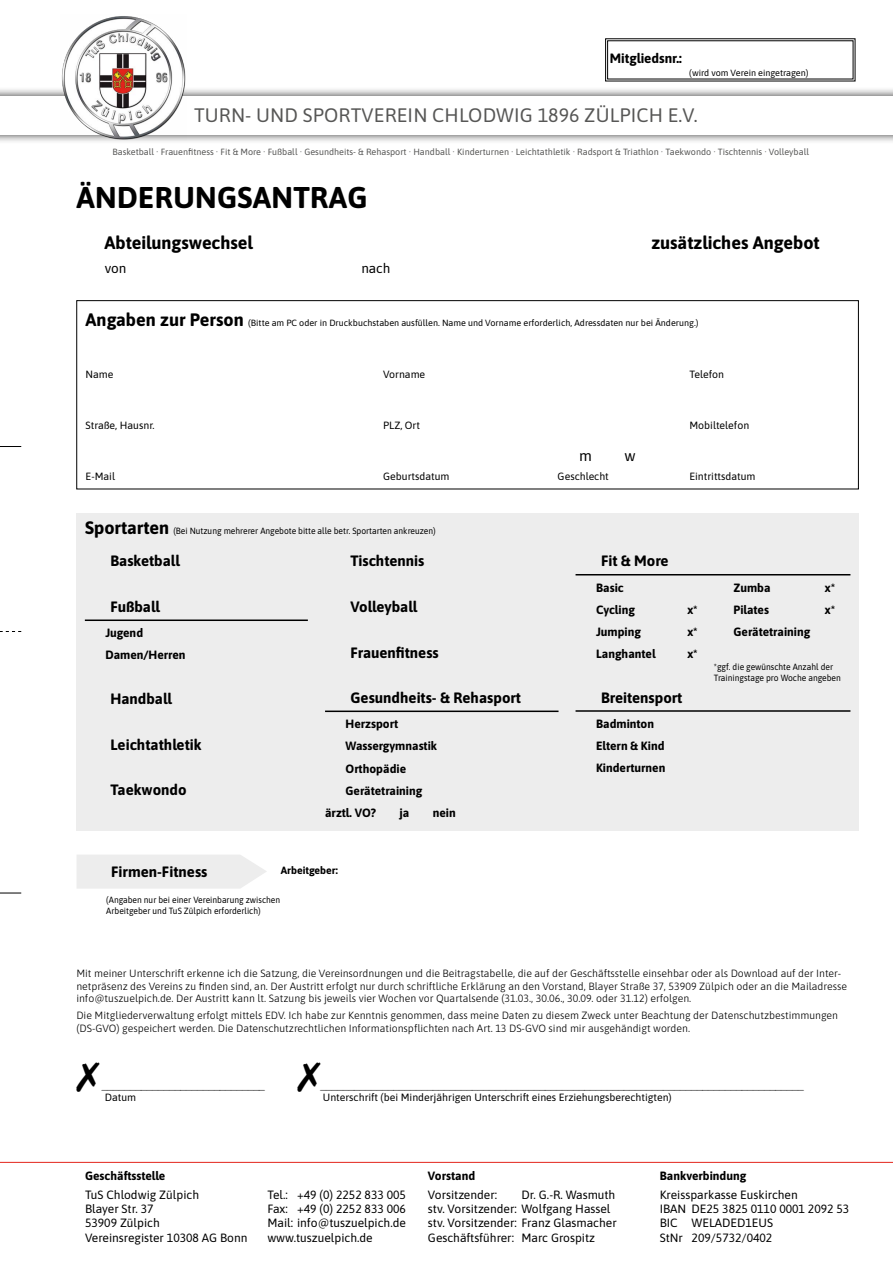
<style>
.page{position:relative;width:893px;height:1263px;background:#fff}
.page>*{position:absolute;margin:0;border:0;box-sizing:border-box;transform-origin:0 0}
.t1{font:30px "Asap";letter-spacing:.01em;color:#000}
.t2{font:19.5px "Asap";letter-spacing:.01em;color:#575756}
.t3{font:18px "Asap";color:#000}
.t4{font:15px "Asap";color:#000}
.t5{font:13.5px "Asap";color:#000}
.t6{font:12px/14.4px "Asap";color:#000}
.t7{font:10.5px/12.6px "Asap";color:#000}
.t8{font:9px/10.8px "Asap";color:#000;scale:.94 1}
.t9{font:9px "Asap";color:#575756}
.t10{font:9px "Asap";color:#000}
.s1{font-size:18px}
</style>
<div class="page">
<div style="left:0;top:86px;width:893px;height:58px;background:#000;opacity:.75"></div>
<div style="left:0;top:96px;width:893px;height:39px;background:#fff"></div>
<img style="left:60px;top:16px;width:126px;height:125px">
<svg style="left:0;top:446px;width:21px;height:1px"></svg>
<svg style="left:0;top:893px;width:21px;height:1px"></svg>
<svg style="left:0;top:631px;width:21px;height:1px"></svg>
<hr style="left:0;top:1162px;width:893px;height:1px;background:#e3251c">
<div style="left:76px;top:300px;width:783px;height:189px;border:1px solid #000"></div>
<svg style="left:605px;top:38px;width:251px;height:44px"></svg>
<div style="left:76px;top:513px;width:240px;height:318px;background:#ededed"></div>
<hr style="left:85px;top:619px;width:223px;height:2px;background:#000">
<div style="left:317px;top:513px;width:250px;height:318px;background:#ededed"></div>
<hr style="left:325px;top:710px;width:233px;height:2px;background:#000">
<div style="left:567px;top:513px;width:292px;height:318px;background:#ededed"></div>
<hr style="left:576px;top:574px;width:274px;height:1px;background:#000">
<hr style="left:576px;top:710px;width:274px;height:2px;background:#000">
<svg style="left:77px;top:855px;width:190px;height:34px;background:#eee"></svg>
<p class="t5" style="left:610px;top:49px;width:74px">Mitgliedsnr.:</p>
<p class="t10" style="left:689px;top:66px;width:121px">(wird vom Verein eingetragen)</p>
<h2 class="t2" style="left:194px;top:102px;width:505px">TURN- UND SPORTVEREIN CHLODWIG 1896 ZÜLPICH E.V.</h2>
<p class="t9" style="left:112px;top:145px;width:698px">Basketball · Frauenfitness · Fit &amp; More · Fußball · Gesundheits- &amp; Rehasport · Handball · Kinderturnen · Leichtathletik · Radsport &amp; Triathlon · Taekwondo · Tischtennis · Volleyball</p>
<h1 class="t1" style="left:76px;top:177px;width:293px">ÄNDERUNGSANTRAG</h1>
<h3 class="t3" style="left:104px;top:230px;width:150px">Abteilungswechsel</h3>
<h3 class="t3" style="left:651px;top:230px;width:170px">zusätzliches Angebot</h3>
<p class="t5" style="left:105px;top:259px;width:23px">von</p>
<p class="t5" style="left:361px;top:259px;width:31px">nach</p>
<p class="t10" style="left:86px;top:317px;width:614px"><span class="s1">Angaben zur Person</span> (Bitte am PC oder in Druckbuchstaben ausfüllen. Name und Vorname erforderlich, Adressdaten nur bei Änderung.)</p>
<p class="t7" style="left:86px;top:367px;width:29px">Name</p>
<p class="t7" style="left:383px;top:367px;width:44px">Vorname</p>
<p class="t7" style="left:689px;top:367px;width:36px">Telefon</p>
<p class="t7" style="left:86px;top:418px;width:71px">Straße, Hausnr.</p>
<p class="t7" style="left:383px;top:418px;width:38px">PLZ, Ort</p>
<p class="t7" style="left:689px;top:418px;width:61px">Mobiltelefon</p>
<h3 class="t4" style="left:579px;top:445px;width:14px">m</h3>
<h3 class="t4" style="left:624px;top:445px;width:13px">w</h3>
<p class="t7" style="left:86px;top:469px;width:31px">E-Mail</p>
<p class="t7" style="left:383px;top:469px;width:68px">Geburtsdatum</p>
<p class="t7" style="left:558px;top:469px;width:53px">Geschlecht</p>
<p class="t7" style="left:689px;top:469px;width:68px">Eintrittsdatum</p>
<p class="t8" style="left:85px;top:524px;width:374px"><span class="s1">Sportarten</span> (Bei Nutzung mehrerer Angebote bitte alle betr. Sportarten ankreuzen)</p>
<h3 class="t4" style="left:110px;top:551px;width:71px">Basketball</h3>
<h3 class="t4" style="left:110px;top:596px;width:51px">Fußball</h3>
<p class="t6" style="left:105px;top:621px;width:82px;line-height:22.2px">Jugend<br>Damen/Herren</p>
<h3 class="t4" style="left:110px;top:688px;width:63px">Handball</h3>
<h3 class="t4" style="left:110px;top:734px;width:93px">Leichtathletik</h3>
<h3 class="t4" style="left:110px;top:779px;width:78px">Taekwondo</h3>
<h3 class="t4" style="left:351px;top:551px;width:75px">Tischtennis</h3>
<h3 class="t4" style="left:351px;top:596px;width:68px">Volleyball</h3>
<h3 class="t4" style="left:351px;top:642px;width:90px">Frauenfitness</h3>
<h3 class="t4" style="left:351px;top:687px;width:172px">Gesundheits- &amp; Rehasport</h3>
<p class="t6" style="left:346px;top:716px;width:54px">Herzsport</p>
<p class="t6" style="left:346px;top:738px;width:93px">Wassergymnastik</p>
<p class="t6" style="left:346px;top:760px;width:62px">Orthopädie</p>
<p class="t6" style="left:346px;top:782px;width:78px">Gerätetraining</p>
<p class="t6" style="left:325px;top:805px;width:53px">ärztl. VO?</p>
<p class="t6" style="left:400px;top:805px;width:11px">ja</p>
<p class="t6" style="left:433px;top:805px;width:25px">nein</p>
<h3 class="t4" style="left:111px;top:862px;width:98px">Firmen-Fitness</h3>
<p class="t7" style="left:281px;top:864px;width:59px">Arbeitgeber:</p>
<p class="t8" style="left:106px;top:894px;width:186px">(Angaben nur bei einer Vereinbarung zwischen<br>Arbeitgeber und TuS Zülpich erforderlich)</p>
<h3 class="t4" style="left:601px;top:551px;width:69px">Fit &amp; More</h3>
<p class="t6" style="left:596px;top:576px;width:40px;line-height:22.2px">Basic<br>Cycling</p>
<p class="t6" style="left:687px;top:602px;width:12px">x*</p>
<p class="t6" style="left:596px;top:624px;width:46px">Jumping</p>
<p class="t6" style="left:687px;top:624px;width:12px">x*</p>
<p class="t6" style="left:596px;top:646px;width:61px">Langhantel</p>
<p class="t6" style="left:687px;top:646px;width:12px">x*</p>
<h3 class="t4" style="left:601px;top:687px;width:83px">Breitensport</h3>
<p class="t6" style="left:596px;top:712px;width:71px;line-height:22.2px">Badminton<br>Eltern &amp; Kind<br>Kinderturnen</p>
<p class="t6" style="left:733px;top:579px;width:39px">Zumba</p>
<p class="t6" style="left:825px;top:579px;width:12px">x*</p>
<p class="t6" style="left:733px;top:602px;width:37px">Pilates</p>
<p class="t6" style="left:825px;top:602px;width:12px">x*</p>
<p class="t6" style="left:733px;top:624px;width:78px">Gerätetraining</p>
<p class="t8" style="left:714px;top:661px;width:136px">*ggf. die gewünschte Anzahl der<br>Trainingstage pro Woche angeben</p>
<p class="t7" style="left:76px;top:966px;width:772px">Mit meiner Unterschrift erkenne ich die Satzung, die Vereinsordnungen und die Beitragstabelle, die auf der Geschäftsstelle einsehbar oder als Download auf der Inter&shy;netpräsenz des Vereins zu finden sind, an. Der Austritt erfolgt nur durch schriftliche Erklärung an den Vorstand, Blayer Straße 37, 53909 Zülpich oder an die Mailadresse info@tuszuelpich.de. Der Austritt kann lt. Satzung bis jeweils vier Wochen vor Quartalsende (31.03., 30.06., 30.09. oder 31.12) erfolgen.</p>
<p class="t7" style="left:76px;top:1008px;width:763px">Die Mitgliederverwaltung erfolgt mittels EDV. Ich habe zur Kenntnis genommen, dass meine Daten zu diesem Zweck unter Beachtung der Datenschutzbestimmungen (DS-GVO) gespeichert werden. Die Datenschutzrechtlichen Informationspflichten nach Art. 13 DS-GVO sind mir ausgehändigt worden.</p>
<p class="t7" style="left:102px;top:1078px;width:164px">_____________________________</p>
<p class="t7" style="left:321px;top:1078px;width:485px">______________________________________________________________________________________</p>
<p class="t7" style="left:105px;top:1091px;width:33px">Datum</p>
<p class="t7" style="left:323px;top:1091px;width:350px">Unterschrift (bei Minderjährigen Unterschrift eines Erziehungsberechtigten)</p>
<p class="t6" style="left:85px;top:1166px;width:116px;line-height:18.6px">Geschäftsstelle<br>TuS Chlodwig Zülpich</p>
<p class="t6" style="left:85px;top:1201px;width:164px">Blayer Str. 37<br>53909 Zülpich<br>Vereinsregister 10308 AG Bonn</p>
<p class="t6" style="left:267px;top:1186px;width:140px;text-align:justify">Tel.: +49 (0) 2252 833 005<br>Fax: +49 (0) 2252 833 006<br>Mail: info@tuszuelpich.de www.tuszuelpich.de</p>
<p class="t6" style="left:428px;top:1166px;width:71px;line-height:18.6px">Vorstand<br>Vorsitzender:</p>
<p class="t6" style="left:428px;top:1186px;width:190px;text-indent:94px">Dr. G.-R. Wasmuth stv. Vorsitzender: Wolfgang Hassel stv. Vorsitzender: Franz Glasmacher<br>Geschäftsführer: Marc Grospitz</p>
<p class="t6" style="left:660px;top:1166px;width:140px;line-height:18.6px">Bankverbindung<br>Kreissparkasse Euskirchen</p>
<p class="t6" style="left:660px;top:1201px;width:191px">IBAN DE25 3825 0110 0001 2092 53<br>BIC WELADED1EUS<br>StNr 209/5732/0402</p>
</div>
